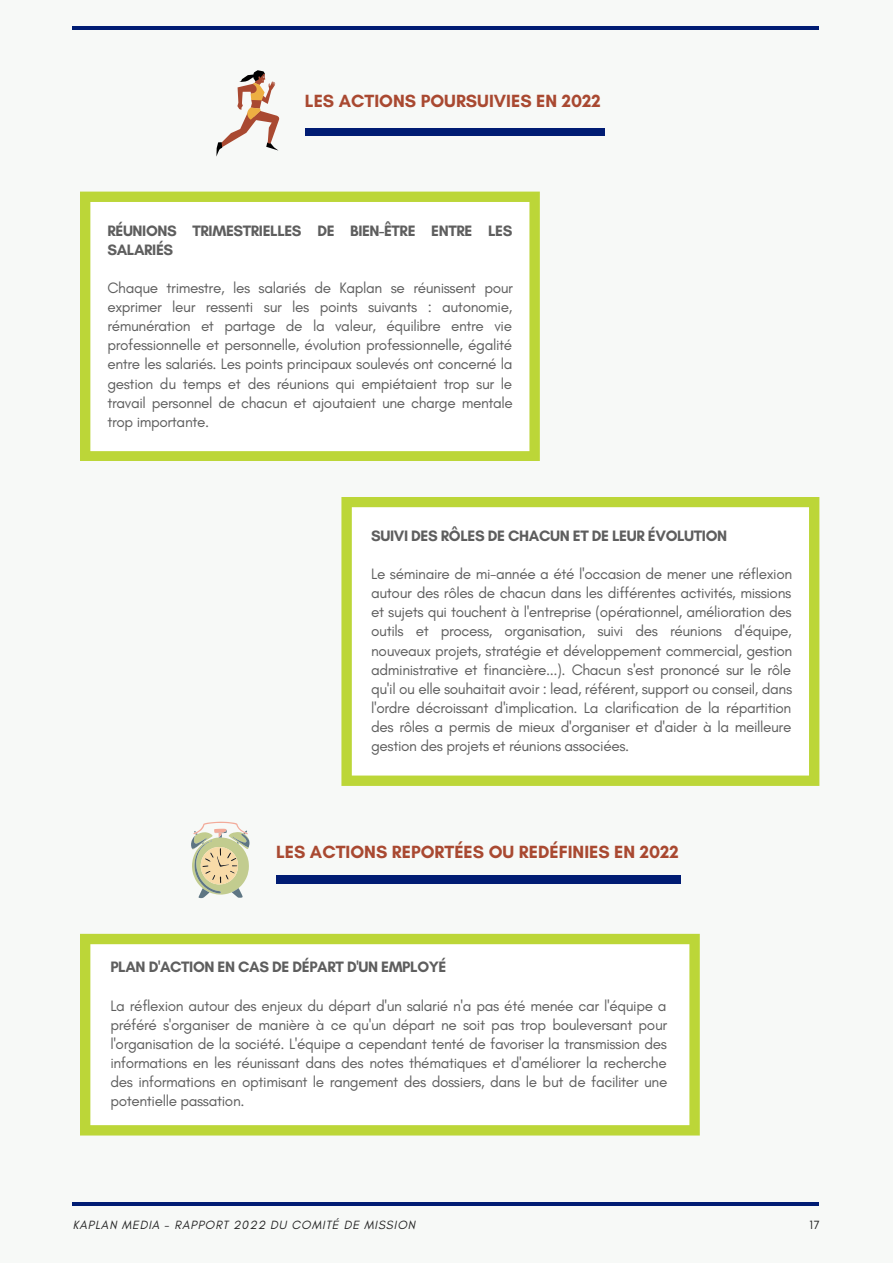
<style>
.page{position:relative;width:893px;height:1264px;background:#fff}
.page>*{position:absolute;margin:0;border:0;box-sizing:border-box;transform-origin:0 0}
.t1{font:700 18px "Glacial Indifference";color:#a94931}
.t2{font:15.3px/19px "Glacial Indifference";letter-spacing:-.025em;color:#5e5e5e;text-align:justify}
.t3{font:700 15.3px/19px "Glacial Indifference";letter-spacing:-.025em;color:#5e5e5e}
.t4{font:italic 12.15px "Glacial Indifference";letter-spacing:.07em;color:#222}
.t5{font:12.15px "Glacial Indifference";color:#222}
</style>
<div class="page">
<div style="left:0;top:0;width:892px;height:1262px;background:#f7f9f7"></div>
<hr style="left:72px;top:26px;width:747px;height:3px;background:#001c73">
<hr style="left:72px;top:1202px;width:747px;height:3px;background:#001c73">
<div style="left:276px;top:875px;width:405px;height:9px;background:#001c73"></div>
<svg style="left:191px;top:821px;width:58px;height:77px"></svg>
<svg style="left:80px;top:933px;width:619px;height:202px"></svg>
<div style="left:305px;top:128px;width:299px;height:8px;background:#001c73"></div>
<svg style="left:80px;top:191px;width:460px;height:270px"></svg>
<svg style="left:216px;top:70px;width:63px;height:87px"></svg>
<svg style="left:341px;top:497px;width:478px;height:289px"></svg>
<p class="t1" style="left:305px;top:90px;width:297px">LES ACTIONS POURSUIVIES EN 2022</p>
<p class="t3" style="left:107px;top:221px;width:406px">RÉUNIONS TRIMESTRIELLES DE BIEN-ÊTRE ENTRE LES<br>SALARIÉS</p>
<p class="t2" style="left:107px;top:278px;width:407px">Chaque trimestre, les salariés de Kaplan se réunissent pour exprimer leur ressenti sur les points suivants : autonomie, rémunération et partage de la valeur, équilibre entre vie professionnelle et personnelle, évolution professionnelle, égalité entre les salariés. Les points principaux soulevés ont concerné la gestion du temps et des réunions qui empiétaient trop sur le travail personnel de chacun et ajoutaient une charge mentale trop importante.</p>
<p class="t3" style="left:371px;top:526px;width:357px">SUIVI DES RÔLES DE CHACUN ET DE LEUR ÉVOLUTION</p>
<p class="t2" style="left:371px;top:564px;width:422px">Le séminaire de mi-année a été l'occasion de mener une réflexion autour des rôles de chacun dans les différentes activités, missions et sujets qui touchent à l'entreprise (opérationnel, amélioration des outils et process, organisation, suivi des réunions d'équipe, nouveaux projets, stratégie et développement commercial, gestion administrative et financière...). Chacun s'est prononcé sur le rôle qu'il ou elle souhaitait avoir : lead, référent, support ou conseil, dans l'ordre décroissant d'implication. La clarification de la répartition des rôles a permis de mieux d'organiser et d'aider à la meilleure gestion des projets et réunions associées.</p>
<p class="t1" style="left:276px;top:840px;width:404px">LES ACTIONS REPORTÉES OU REDÉFINIES EN 2022</p>
<p class="t3" style="left:110px;top:957px;width:337px">PLAN D'ACTION EN CAS DE DÉPART D'UN EMPLOYÉ</p>
<p class="t2" style="left:110px;top:995px;width:558px">La réflexion autour des enjeux du départ d'un salarié n'a pas été menée car l'équipe a préféré s'organiser de manière à ce qu'un départ ne soit pas trop bouleversant pour l'organisation de la société. L'équipe a cependant tenté de favoriser la transmission des informations en les réunissant dans des notes thématiques et d'améliorer la recherche des informations en optimisant le rangement des dossiers, dans le but de faciliter une potentielle passation.</p>
<p class="t4" style="left:73px;top:1217px;width:344px">KAPLAN MEDIA - RAPPORT 2022 DU COMITÉ DE MISSION</p>
<p class="t5" style="left:809px;top:1217px;width:12px">17</p>
</div>
